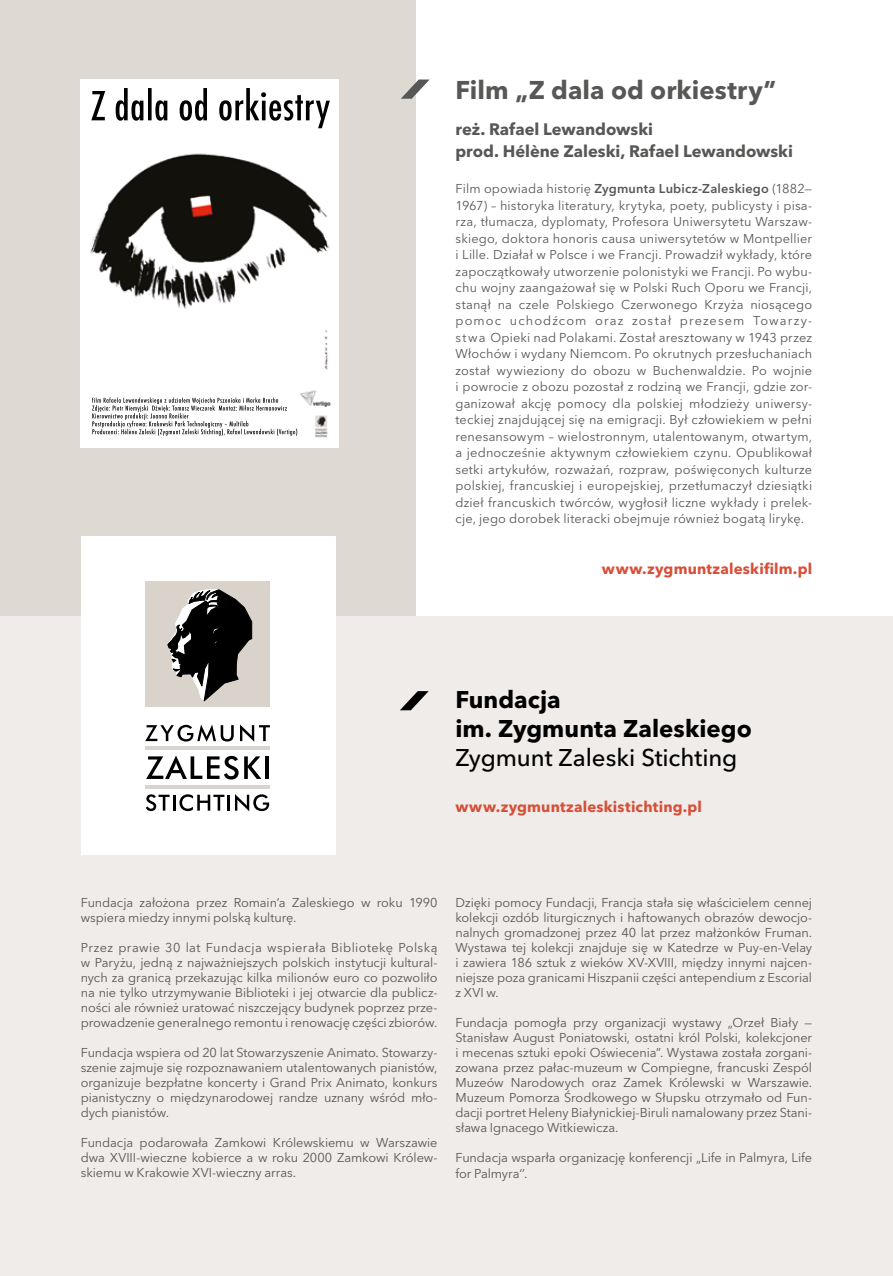
<style>
.page{position:relative;width:893px;height:1276px;background:#fff}
.page>*{position:absolute;margin:0;border:0;box-sizing:border-box;transform-origin:0 0}
.t1{font:700 25.5px "Avenir Next LT Pro";color:#575756}
.t2{font:700 24px/28.8px "Avenir Next LT Pro";color:#000}
.t3{font:500 24px "Avenir Next LT Pro";letter-spacing:-.005em;color:#000}
.t4{font:700 16.5px/22.5px "Avenir Next LT Pro";color:#575756}
.t5{font:700 15px "Avenir Next LT Pro";letter-spacing:.015em;color:#d74f38}
.t6{font:12.75px/15px "Avenir Next LT Pro";letter-spacing:-.005em;color:#575756;text-align:justify}
.s1{font-weight:600}
</style>
<div class="page">
<div style="left:0;top:0;width:415px;height:879px;background:#ded9d3"></div>
<div style="left:0;top:617px;width:893px;height:659px;background:#efecea"></div>
<svg style="left:401px;top:80px;width:28px;height:19px"></svg>
<img style="left:81px;top:80px;width:257px;height:367px">
<img style="left:92px;top:397px;width:29px;height:6px">
<img style="left:91px;top:88px;width:175px;height:33px">
<div style="left:81px;top:536px;width:255px;height:319px;background:#fff"></div>
<div style="left:145px;top:581px;width:125px;height:125px;background:#d9d3cc"></div>
<hr style="left:145px;top:746px;width:125px;height:3px;background:#d9d3cc">
<hr style="left:145px;top:786px;width:125px;height:3px;background:#d9d3cc">
<svg style="left:145px;top:724px;width:89px;height:18px"></svg>
<svg style="left:240px;top:724px;width:30px;height:17px"></svg>
<svg style="left:146px;top:755px;width:115px;height:24px"></svg>
<hr style="left:265px;top:756px;width:4px;height:23px;background:#000">
<svg style="left:146px;top:794px;width:123px;height:17px"></svg>
<svg style="left:167px;top:589px;width:85px;height:113px"></svg>
<svg style="left:400px;top:691px;width:29px;height:19px"></svg>
<h1 class="t1" style="left:455px;top:74px;width:322px">Film „Z dala od orkiestry”</h1>
<p class="t4" style="left:455px;top:118px;width:339px">reż. Rafael Lewandowski<br>prod. Hélène Zaleski, Rafael Lewandowski</p>
<p class="t6" style="left:455px;top:181px;width:358px;line-height:16.5px">Film opowiada historię <span class="s1">Zygmunta Lubicz-Zaleskiego</span> (1882— 1967) – historyka literatury, krytyka, poety, publicysty i pisa&shy;rza, tłumacza, dyplomaty, Profesora Uniwersytetu Warszaw&shy;skiego, doktora honoris causa uniwersytetów w Montpellier i Lille. Działał w Polsce i we Francji. Prowadził wykłady, które zapoczątkowały utworzenie polonistyki we Francji. Po wybu&shy;chu wojny zaangażował się w Polski Ruch Oporu we Francji, stanął na czele Polskiego Czerwonego Krzyża niosącego pomoc uchodźcom oraz został prezesem Towarzy&shy;stwa Opieki nad Polakami. Został aresztowany w 1943 przez Włochów i wydany Niemcom. Po okrutnych przesłuchaniach został wywieziony do obozu w Buchenwaldzie. Po wojnie i powrocie z obozu pozostał z rodziną we Francji, gdzie zor&shy;ganizował akcję pomocy dla polskiej młodzieży uniwersy&shy;teckiej znajdującej się na emigracji. Był człowiekiem w pełni renesansowym – wielostronnym, utalentowanym, otwartym, a jednocześnie aktywnym człowiekiem czynu. Opublikował setki artykułów, rozważań, rozpraw, poświęconych kulturze polskiej, francuskiej i europejskiej, przetłumaczył dziesiątki dzieł francuskich twórców, wygłosił liczne wykłady i prelek&shy;cje, jego dorobek literacki obejmuje również bogatą lirykę.</p>
<p class="t5" style="left:602px;top:560px;width:212px">www.zygmuntzaleskifilm.pl</p>
<h2 class="t2" style="left:455px;top:685px;width:298px">Fundacja<br>im. Zygmunta Zaleskiego</h2>
<h2 class="t3" style="left:455px;top:743px;width:283px">Zygmunt Zaleski Stichting</h2>
<p class="t5" style="left:455px;top:798px;width:248px">www.zygmuntzaleskistichting.pl</p>
<p class="t6" style="left:81px;top:895px;width:358px">Fundacja założona przez Romain’a Zaleskiego w roku 1990 wspiera miedzy innymi polską kulturę.</p>
<p class="t6" style="left:81px;top:940px;width:358px">Przez prawie 30 lat Fundacja wspierała Bibliotekę Polską w Paryżu, jedną z najważniejszych polskich instytucji kultural&shy;nych za granicą przekazując kilka milionów euro co pozwoliło na nie tylko utrzymywanie Biblioteki i jej otwarcie dla publicz&shy;ności ale również uratować niszczejący budynek poprzez prze&shy;prowadzenie generalnego remontu i renowację części zbiorów.</p>
<p class="t6" style="left:81px;top:1045px;width:358px">Fundacja wspiera od 20 lat Stowarzyszenie Animato. Stowarzy&shy;szenie zajmuje się rozpoznawaniem utalentowanych pianistów, organizuje bezpłatne koncerty i Grand Prix Animato, konkurs pianistyczny o międzynarodowej randze uznany wśród mło&shy;dych pianistów.</p>
<p class="t6" style="left:81px;top:1135px;width:358px">Fundacja podarowała Zamkowi Królewskiemu w Warszawie dwa XVIII-wieczne kobierce a w roku 2000 Zamkowi Królew&shy;skiemu w Krakowie XVI-wieczny arras.</p>
<p class="t6" style="left:455px;top:895px;width:358px">Dzięki pomocy Fundacji, Francja stała się właścicielem cennej kolekcji ozdób liturgicznych i haftowanych obrazów dewocjo&shy;nalnych gromadzonej przez 40 lat przez małżonków Fruman.<br>Wystawa tej kolekcji znajduje się w Katedrze w Puy-en-Velay i zawiera 186 sztuk z wieków XV-XVIII, między innymi najcen&shy;niejsze poza granicami Hiszpanii części antependium z Escorial z XVI w.</p>
<p class="t6" style="left:455px;top:1015px;width:358px">Fundacja pomogła przy organizacji wystawy „Orzeł Biały — Stanisław August Poniatowski, ostatni król Polski, kolekcjoner i mecenas sztuki epoki Oświecenia”. Wystawa została zorgani&shy;zowana przez pałac-muzeum w Compiegne, francuski Zespól Muzeów Narodowych oraz Zamek Królewski w Warszawie.<br>Muzeum Pomorza Środkowego w Słupsku otrzymało od Fun&shy;dacji portret Heleny Białynickiej-Biruli namalowany przez Stani&shy;sława Ignacego Witkiewicza.</p>
<p class="t6" style="left:455px;top:1149px;width:358px;line-height:16.5px">Fundacja wsparła organizację konferencji „Life in Palmyra, Life for Palmyra‘’.</p>
</div>
